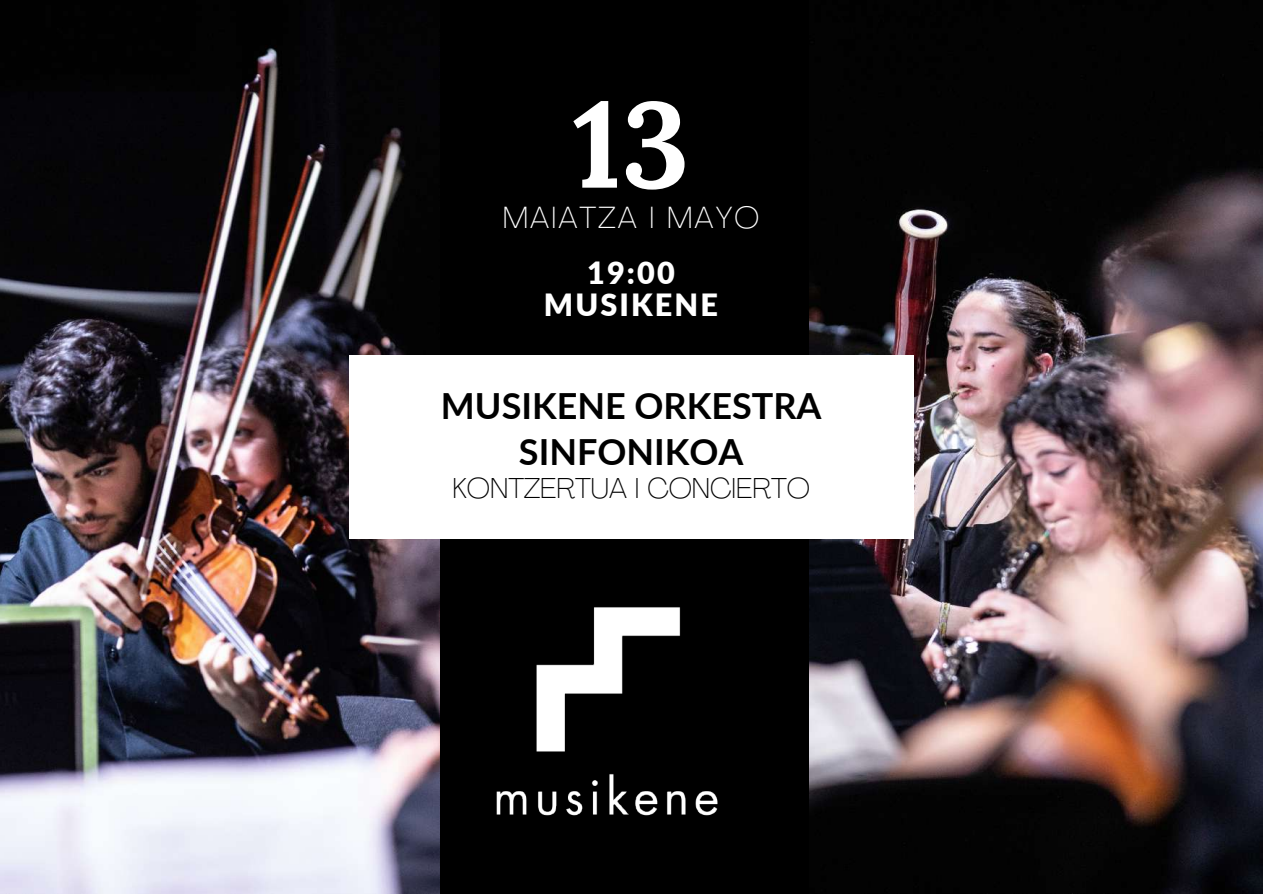
<style>
.page{position:relative;width:1263px;height:894px;background:#fff}
.page>*{position:absolute;margin:0;border:0;box-sizing:border-box;transform-origin:0 0}
.t1{font:700 120.9px "Lora";color:#fff}
.t2{font:700 36px/46px "Lato";color:#000;text-align:center}
.t3{font:900 30.6px/32.5px "Lato";letter-spacing:.07em;color:#fff;text-align:center}
.t4{font:100 30.3px "Agrandir";letter-spacing:.07em;color:#fff}
.t5{font:100 28.5px "Agrandir";color:#000}
</style>
<div class="page">
<div style="left:0;top:0;width:1263px;height:893px;background:#000"></div>
<img style="left:0;top:2px;width:440px;height:891px">
<img style="left:809px;top:167px;width:454px;height:726px">
<div style="left:349px;top:355px;width:564px;height:183px;background:#fff"></div>
<img style="left:496px;top:607px;width:222px;height:209px">
<h1 class="t1" style="left:573px;top:66px;width:118px">13</h1>
<p class="t4" style="left:503px;top:205px;width:258px">MAIATZA I MAYO</p>
<p class="t3" style="left:544px;top:255px;width:176px">19:00<br>MUSIKENE</p>
<p class="t2" style="left:441px;top:382px;width:382px">MUSIKENE ORKESTRA<br>SINFONIKOA</p>
<p class="t5" style="left:452px;top:476px;width:359px">KONTZERTUA I CONCIERTO</p>
</div>
